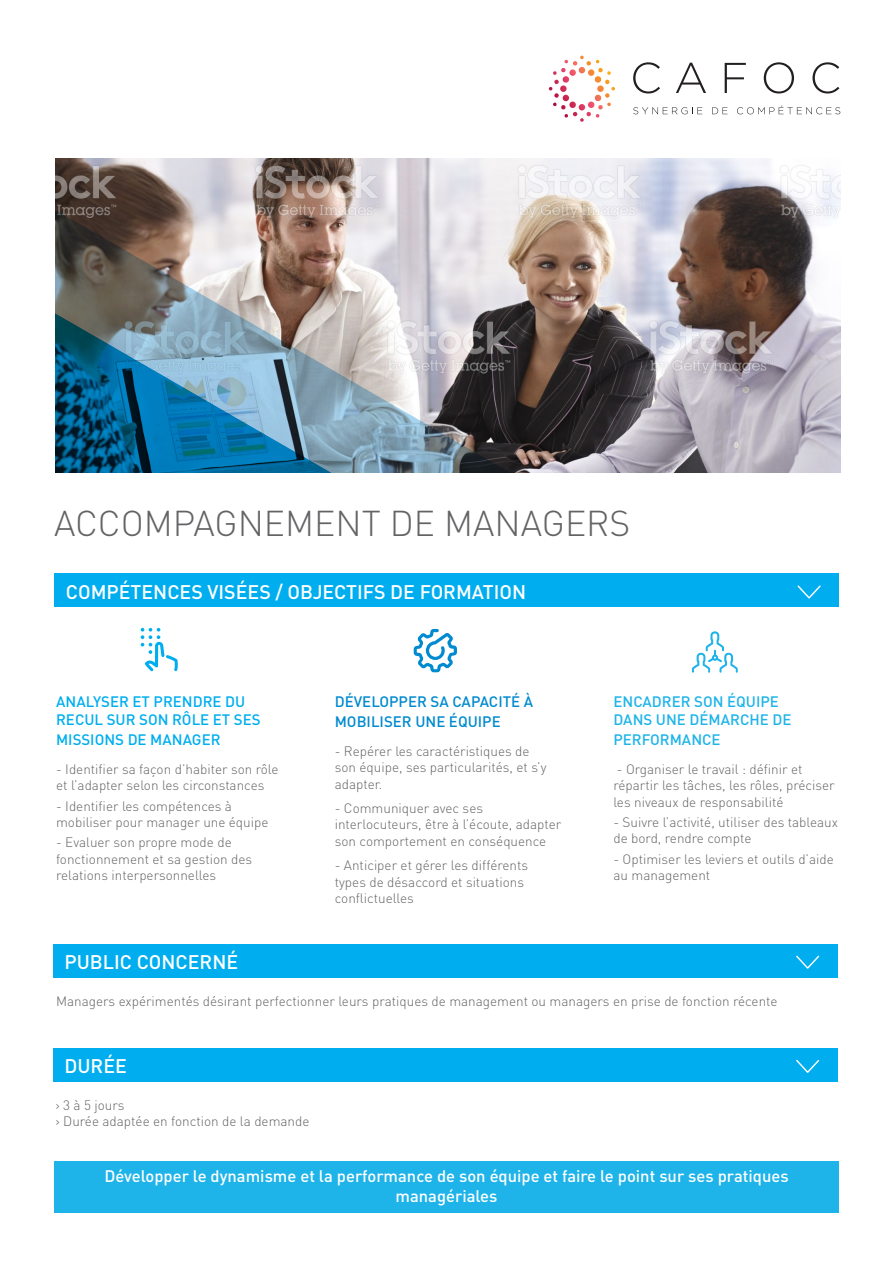
<style>
.page{position:relative;width:893px;height:1263px;background:#fff}
.page>*{position:absolute;margin:0;border:0;box-sizing:border-box;transform-origin:0 0}
.t1{font:300 35.55px "DIN";color:#636366}
.t2{font:500 19.5px "DIN";color:#fff}
.t3{font:500 16.65px/20px "DIN";color:#fff;text-align:center}
.t4{font:500 15px/18px "DIN";color:#00aeef}
.t5{font:500 15px/18px "DIN";color:#1fb4e9}
.t6{font:500 15px/19.8px "DIN";color:#008acf}
.t7{font:300 13.5px/16.2px "DIN";color:#636366}
</style>
<div class="page">
<svg style="left:549px;top:56px;width:66px;height:42px"></svg>
<svg style="left:633px;top:107px;width:69px;height:7px"></svg>
<svg style="left:712px;top:107px;width:15px;height:7px"></svg>
<svg style="left:737px;top:106px;width:103px;height:8px"></svg>
<svg style="left:633px;top:62px;width:27px;height:31px"></svg>
<svg style="left:676px;top:63px;width:30px;height:30px"></svg>
<svg style="left:725px;top:63px;width:21px;height:30px"></svg>
<svg style="left:764px;top:62px;width:30px;height:31px"></svg>
<svg style="left:812px;top:62px;width:27px;height:31px"></svg>
<img style="left:55px;top:158px;width:785px;height:314px">
<svg style="left:414px;top:629px;width:43px;height:43px"></svg>
<svg style="left:141px;top:628px;width:37px;height:43px"></svg>
<div style="left:55px;top:574px;width:784px;height:33px;background:#00aeef"></div>
<svg style="left:797px;top:585px;width:24px;height:14px"></svg>
<svg style="left:692px;top:631px;width:46px;height:42px"></svg>
<div style="left:54px;top:1161px;width:785px;height:52px;background:#1fb4e9"></div>
<div style="left:53px;top:944px;width:784px;height:33px;background:#00aeef"></div>
<svg style="left:796px;top:955px;width:24px;height:14px"></svg>
<div style="left:53px;top:1048px;width:784px;height:33px;background:#00aeef"></div>
<svg style="left:796px;top:1059px;width:24px;height:14px"></svg>
<img style="left:55px;top:202px;width:669px;height:270px">
<p class="t1" style="left:54px;top:501px;width:578px">ACCOMPAGNEMENT DE MANAGERS</p>
<p class="t2" style="left:66px;top:579px;width:462px">COMPÉTENCES VISÉES / OBJECTIFS DE FORMATION</p>
<p class="t4" style="left:56px;top:692px;width:206px">ANALYSER ET PRENDRE DU<br>RECUL SUR SON RÔLE ET SES</p>
<p class="t4" style="left:56px;top:730px;width:166px">MISSIONS DE MANAGER</p>
<p class="t7" style="left:56px;top:761px;width:224px">- Identifier sa façon d’habiter son rôle et l’adapter selon les circonstances</p>
<p class="t7" style="left:56px;top:798px;width:214px">- Identifier les compétences à mobiliser pour manager une équipe</p>
<p class="t7" style="left:56px;top:834px;width:198px">- Evaluer son propre mode de fonctionnement et sa gestion des relations interpersonnelles</p>
<p class="t2" style="left:64px;top:949px;width:175px">PUBLIC CONCERNÉ</p>
<p class="t6" style="left:335px;top:691px;width:200px">DÉVELOPPER SA CAPACITÉ À<br>MOBILISER UNE ÉQUIPE</p>
<p class="t7" style="left:335px;top:743px;width:213px">- Repérer les caractéristiques de son équipe, ses particularités, et s’y adapter.</p>
<p class="t7" style="left:335px;top:800px;width:228px">- Communiquer avec ses interlocuteurs, être à l’écoute, adapter son comportement en conséquence</p>
<p class="t7" style="left:335px;top:857px;width:195px">- Anticiper et gérer les différents types de désaccord et situations conflictuelles</p>
<p class="t5" style="left:613px;top:692px;width:179px">ENCADRER SON ÉQUIPE<br>DANS UNE DÉMARCHE DE</p>
<p class="t5" style="left:613px;top:730px;width:109px">PERFORMANCE</p>
<p class="t7" style="left:613px;top:761px;width:223px">- Organiser le travail : définir et répartir les tâches, les rôles, préciser les niveaux de responsabilité</p>
<p class="t7" style="left:613px;top:814px;width:226px">- Suivre l’activité, utiliser des tableaux de bord, rendre compte</p>
<p class="t7" style="left:613px;top:850px;width:222px">- Optimiser les leviers et outils d’aide au management</p>
<p class="t7" style="left:56px;top:992px;width:723px">Managers expérimentés désirant perfectionner leurs pratiques de management ou managers en prise de fonction récente</p>
<p class="t2" style="left:64px;top:1054px;width:64px">DURÉE</p>
<p class="t7" style="left:55px;top:1097px;width:71px">› 3 à 5 jours</p>
<p class="t7" style="left:55px;top:1113px;width:256px">› Durée adaptée en fonction de la demande</p>
<p class="t3" style="left:104px;top:1166px;width:686px">Développer le dynamisme et la performance de son équipe et faire le point sur ses pratiques managériales</p>
</div>
